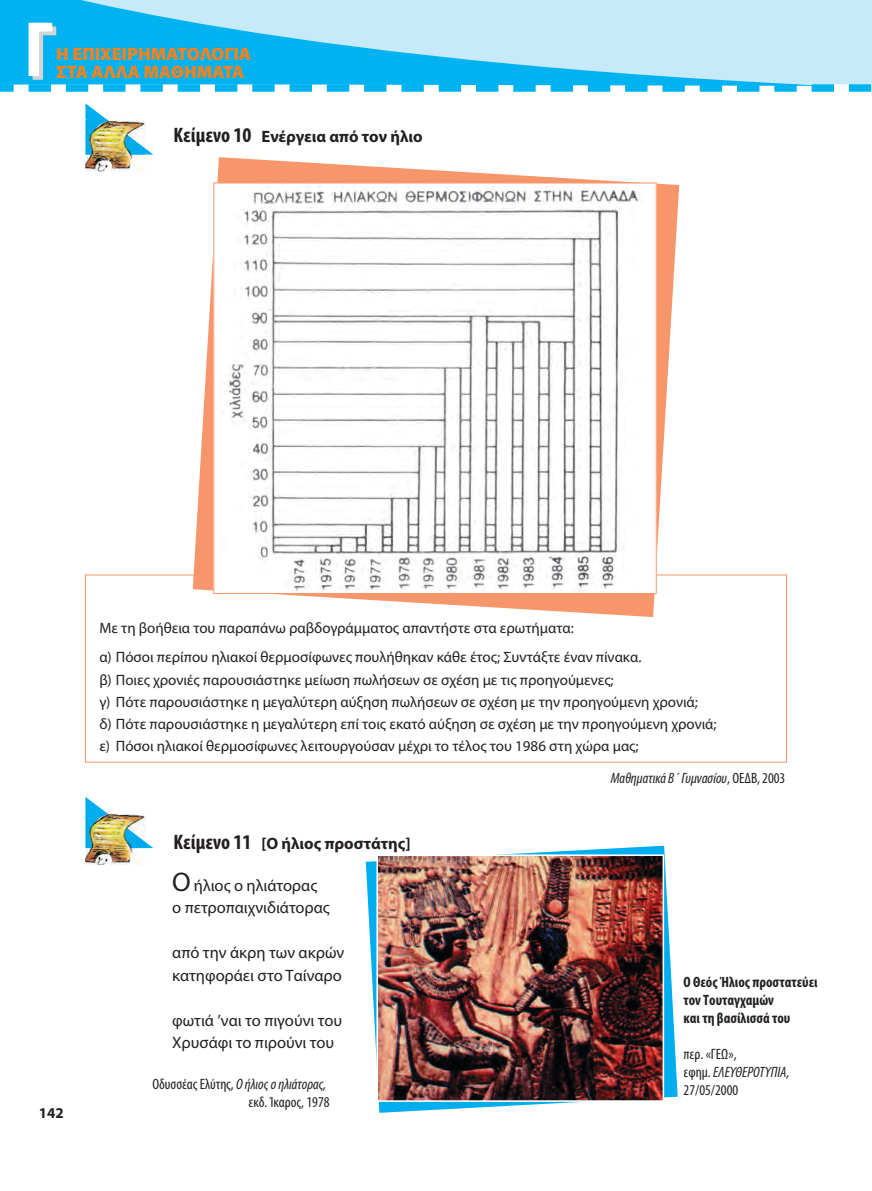
<style>
.page{position:relative;width:872px;height:1191px;background:#fff}
.page>*{position:absolute;margin:0;border:0;box-sizing:border-box;transform-origin:0 0}
.t1{font:700 condensed 78.9px "Myriad Pro";color:#fff}
.t2{font:900 18px "Myriad Pro";color:#f5821f}
.t3{font:16.5px/22.5px "Myriad Pro";color:#231f20}
.t4{font:700 16.5px "Myriad Pro";color:#231f20}
.t5{font:15px/22.2px "Myriad Pro";color:#231f20}
.t6{font:condensed 15px/18px "Myriad Pro";color:#231f20;text-align:right}
.t7{font:700 condensed 15px/18px "Myriad Pro";color:#231f20}
.t8{font:italic condensed 15px "Myriad Pro";color:#231f20}
.t9{font:700 15px "Myriad Pro";color:#231f20}
.s1{font-stretch:condensed;font-size:21px}
.s2{font-style:normal}
.s3{font-size:27px}
.s4{font-style:italic}
</style>
<div class="page">
<div style="left:835px;top:0;width:37px;height:84px;background:#c7eafb"></div>
<svg style="left:0;top:84px;width:872px;height:8px"></svg>
<svg style="left:0;top:0;width:835px;height:86px;background:#71d2f6"></svg>
<svg style="left:366px;top:845px;width:311px;height:267px"></svg>
<svg style="left:193px;top:157px;width:486px;height:460px"></svg>
<img style="left:215px;top:185px;width:439px;height:407px">
<img style="left:379px;top:857px;width:282px;height:242px">
<div style="left:376px;top:854px;width:288px;height:248px;border:2px solid #fff"></div>
<svg style="left:85px;top:103px;width:68px;height:52px"></svg>
<img style="left:85px;top:155px;width:56px;height:17px">
<img style="left:85px;top:120px;width:60px;height:35px">
<svg style="left:85px;top:797px;width:68px;height:51px"></svg>
<img style="left:85px;top:848px;width:60px;height:17px">
<img style="left:85px;top:813px;width:60px;height:35px">
<h1 class="t1" style="left:24px;top:0;width:30px">Γ</h1>
<p class="t2" style="left:56px;top:44px;width:196px">Η ΕΠΙΧΕΙΡΗΜΑΤΟΛΟΓΙΑ</p>
<p class="t2" style="left:56px;top:62px;width:190px">ΣΤΑ ΑΛΛΑ ΜΑΘΗΜΑΤΑ</p>
<p class="t4" style="left:174px;top:125px;width:250px"><span class="s1">Κείμενο 10</span> Ενέργεια από τον ήλιο</p>
<p class="t9" style="left:39px;top:1103px;width:26px">142</p>
<p class="t5" style="left:99px;top:612px;width:543px;line-height:29.7px">Mε τη βοήθεια του παραπάνω ραβδογράμματος απαντήστε στα ερωτήματα:<br>α) Πόσοι περίπου ηλιακοί θερμοσίφωνες πουλήθηκαν κάθε έτος; Συντάξτε έναν πίνακα.</p>
<p class="t5" style="left:99px;top:668px;width:619px">β) Ποιες χρονιές παρουσιάστηκε μείωση πωλήσεων σε σχέση με τις προηγούμενες;<br>γ) Πότε παρουσιάστηκε η μεγαλύτερη αύξηση πωλήσεων σε σχέση με την προηγούμενη χρονιά;<br>δ) Πότε παρουσιάστηκε η μεγαλύτερη επί τοις εκατό αύξηση σε σχέση με την προηγούμενη χρονιά; ε) Πόσοι ηλιακοί θερμοσίφωνες λειτουργούσαν μέχρι το τέλος του 1986 στη χώρα μας;</p>
<p class="t8" style="left:611px;top:768px;width:176px">Mαθηματικά Β΄ Γυμνασίου<span class="s2">, OΕΔΒ, 2003</span></p>
<p class="t4" style="left:174px;top:832px;width:238px"><span class="s1">Κείμενο 11</span> [O ήλιος προστάτης]</p>
<p class="t3" style="left:172px;top:873px;width:159px"><span class="s3">Ο</span> ήλιος ο ηλιάτορας ο πετροπαιχνιδιάτορας</p>
<p class="t3" style="left:172px;top:941px;width:174px">από την άκρη των ακρών κατηφοράει στο Ταίναρο</p>
<p class="t3" style="left:172px;top:1008px;width:171px">φωτιά ’ναι το πιγούνι του<br>Χρυσάφι το πιρούνι του</p>
<p class="t6" style="left:152px;top:1074px;width:179px">Oδυσσέας Ελύτης, <span class="s4">O ήλιος ο ηλιάτορας, </span>εκδ. Ίκαρος, 1978</p>
<p class="t7" style="left:683px;top:972px;width:136px">O Θεός Ήλιος προστατεύει τον Τουταγχαμών<br>και τη βασίλισσά του</p>
<p class="t6" style="left:683px;top:1045px;width:107px;text-align:left">περ. «ΓΕΩ»,<br>εφημ. <span class="s4">EΛΕΥΘΕΡOΤΥΠIΑ,<br></span>27/05/2000</p>
</div>
